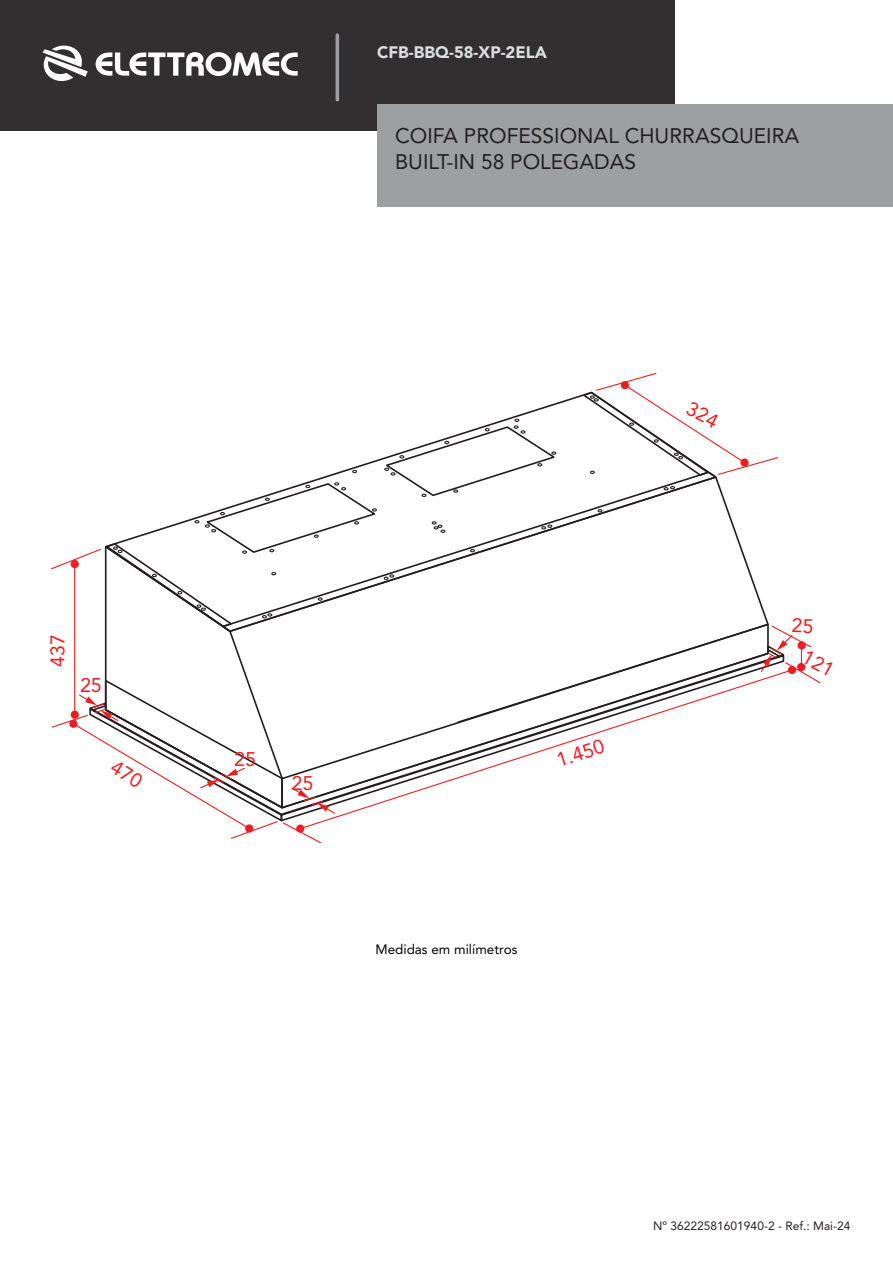
<style>
.page{position:relative;width:893px;height:1263px;background:#fff}
.page>*{position:absolute;margin:0;border:0;box-sizing:border-box;transform-origin:0 0}
.t1{font:21px/25.2px "Avenir LT Std";color:#231f20}
.t2{font:19.65px "Avenir LT Std";color:#ee1d23}
.t3{font:900 16.5px "Avenir LT Std";color:#dcdddf}
.t4{font:13.5px "Avenir LT Std";color:#000}
.t5{font:12px "Avenir LT Std";color:#231f20}
</style>
<div class="page">
<div style="left:0;top:0;width:675px;height:131px;background:#312f30"></div>
<div style="left:377px;top:104px;width:516px;height:102px;background:#9d9fa2"></div>
<svg style="left:96px;top:52px;width:202px;height:24px"></svg>
<svg style="left:42px;top:45px;width:46px;height:36px"></svg>
<hr style="left:336px;top:33px;width:3px;height:68px;background:#9d9fa2;border-radius:2px">
<hr style="left:74px;top:564px;width:1px;height:151px;background:#ee1d23">
<svg style="left:720px;top:487px;width:47px;height:131px"></svg>
<svg style="left:225px;top:477px;width:495px;height:156px"></svg>
<svg style="left:664px;top:486px;width:11px;height:4px"></svg>
<svg style="left:597px;top:509px;width:5px;height:3px"></svg>
<svg style="left:51px;top:419px;width:507px;height:210px"></svg>
<svg style="left:336px;top:653px;width:424px;height:165px"></svg>
<svg style="left:580px;top:373px;width:198px;height:104px"></svg>
<svg style="left:51px;top:678px;width:285px;height:166px"></svg>
<svg style="left:760px;top:618px;width:61px;height:66px"></svg>
<p class="t3" style="left:377px;top:42px;width:171px">CFB-BBQ-58-XP-2ELA</p>
<p class="t1" style="left:395px;top:124px;width:406px">COIFA PROFESSIONAL CHURRASQUEIRA<br>BUILT-IN 58 POLEGADAS</p>
<p class="t2" style="left:46px;top:667px;width:34px;rotate:-90deg">437</p>
<p class="t2" style="left:80px;top:674px;width:23px">25</p>
<p class="t2" style="left:234px;top:748px;width:23px">25</p>
<p class="t2" style="left:291px;top:771px;width:23px">25</p>
<p class="t2" style="left:554px;top:750px;width:51px;rotate:-18deg">1.450</p>
<p class="t4" style="left:375px;top:942px;width:144px">Medidas em milímetros</p>
<p class="t5" style="left:653px;top:1218px;width:199px">Nº 36222581601940-2 - Ref.: Mai-24</p>
</div>
